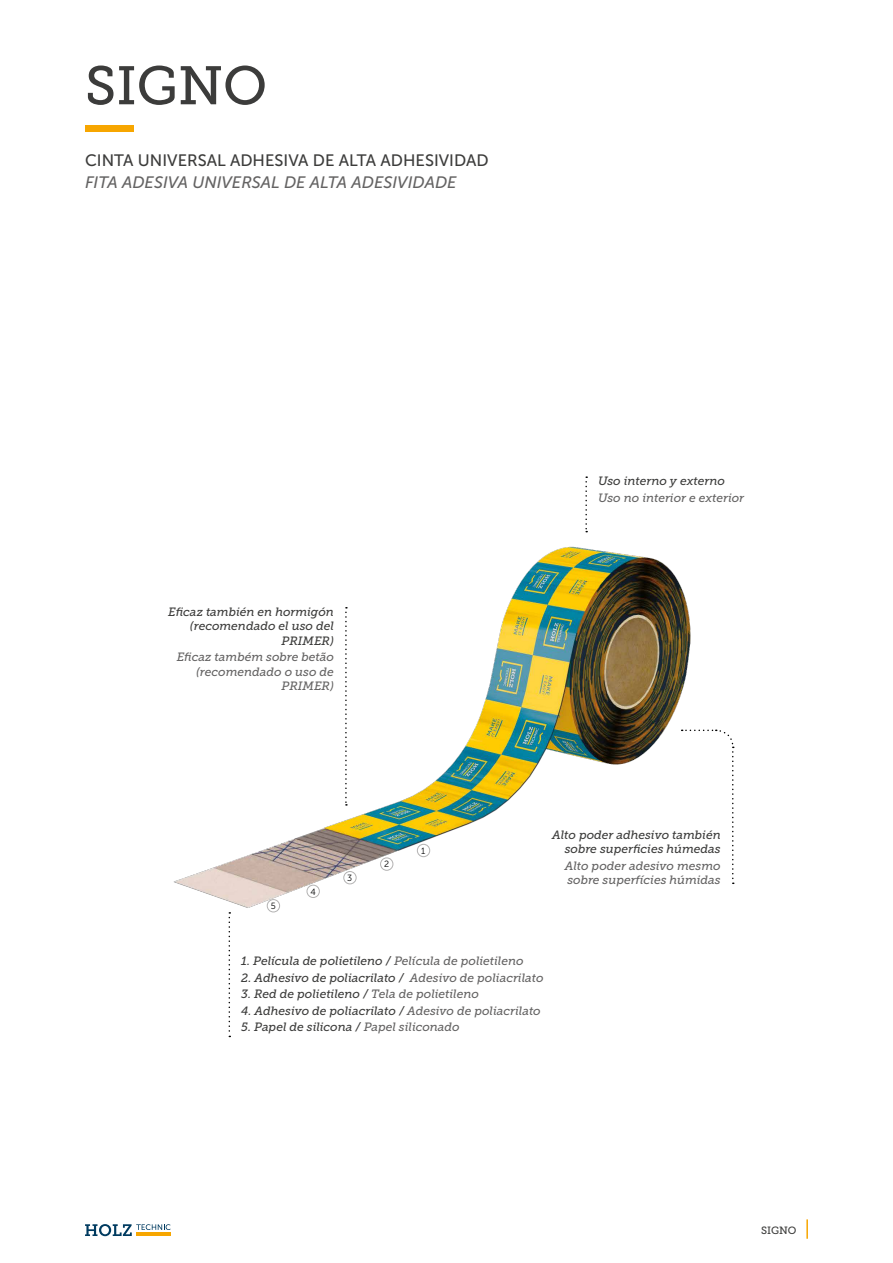
<style>
.page{position:relative;width:893px;height:1263px;background:#fff}
.page>*{position:absolute;margin:0;border:0;box-sizing:border-box;transform-origin:0 0}
.t1{font:54px "Museo Slab 500";letter-spacing:-.005em;color:#3c3c3b}
.t2{font:16.5px "Museo Sans 500";color:#3c3c3b}
.t3{font:italic 16.5px "Museo Sans 500";color:#646363}
.t4{font:italic 12px/14.4px "Museo Slab 500";color:#3c3c3b;text-align:right}
.t5{font:italic 12px/14.4px "Museo Slab 500";color:#646363;text-align:right}
.t6{font:10.5px "Museo Slab 500";letter-spacing:-.005em;color:#3c3c3b}
.t7{font:9px "Museo Sans 300";color:#000}
.s1{color:#646363}
</style>
<div class="page">
<svg style="left:85px;top:1224px;width:86px;height:12px"></svg>
<hr style="left:806px;top:1219px;width:2px;height:20px;background:#f7a600">
<img style="left:173px;top:476px;width:562px;height:562px">
<svg style="left:345px;top:607px;width:2px;height:199px"></svg>
<svg style="left:682px;top:729px;width:52px;height:155px"></svg>
<svg style="left:229px;top:912px;width:1px;height:125px"></svg>
<svg style="left:585px;top:476px;width:2px;height:56px"></svg>
<div style="left:85px;top:126px;width:49px;height:6px;background:#f7a600"></div>
<div style="left:417px;top:844px;width:13px;height:13px;border:1px solid #b3b2b2;border-radius:50%"></div>
<div style="left:380px;top:858px;width:13px;height:12px;border:1px solid #b3b2b2;border-radius:50%"></div>
<div style="left:344px;top:871px;width:12px;height:13px;border:1px solid #b3b2b2;border-radius:50%"></div>
<div style="left:307px;top:885px;width:13px;height:13px;border:1px solid #b3b2b2;border-radius:50%"></div>
<div style="left:267px;top:899px;width:13px;height:13px;border:1px solid #b3b2b2;border-radius:50%"></div>
<h1 class="t1" style="left:85px;top:56px;width:184px">SIGNO</h1>
<h2 class="t2" style="left:85px;top:151px;width:405px">CINTA UNIVERSAL ADHESIVA DE ALTA ADHESIVIDAD</h2>
<h2 class="t3" style="left:85px;top:173px;width:373px">FITA ADESIVA UNIVERSAL DE ALTA ADESIVIDADE</h2>
<p class="t4" style="left:168px;top:605px;width:167px">Eficaz también en hormigón (recomendado el uso del<br>PRIMER)</p>
<p class="t5" style="left:177px;top:650px;width:159px">Eficaz também sobre betão (recomendado o uso de<br>PRIMER)</p>
<p class="t4" style="left:598px;top:474px;width:128px">Uso interno y externo</p>
<p class="t5" style="left:598px;top:491px;width:148px">Uso no interior e exterior</p>
<p class="t7" style="left:271px;top:901px;width:7px">5</p>
<p class="t7" style="left:310px;top:887px;width:7px">4</p>
<p class="t7" style="left:347px;top:873px;width:7px">3</p>
<p class="t7" style="left:384px;top:859px;width:7px">2</p>
<p class="t7" style="left:421px;top:846px;width:6px">1</p>
<p class="t4" style="left:552px;top:827px;width:170px">Alto poder adhesivo también sobre superficies húmedas</p>
<p class="t5" style="left:565px;top:858px;width:157px;text-align:left">Alto poder adesivo mesmo sobre superfícies húmidas</p>
<p class="t4" style="left:241px;top:954px;width:284px">1. Película de polietileno / <span class="s1">Película de polietileno</span></p>
<p class="t4" style="left:241px;top:970px;width:304px">2. Adhesivo de poliacrilato / <span class="s1">Adesivo de poliacrilato</span></p>
<p class="t4" style="left:241px;top:987px;width:239px">3. Red de polietileno / <span class="s1">Tela de polietileno</span></p>
<p class="t4" style="left:241px;top:1003px;width:301px">4. Adhesivo de poliacrilato / <span class="s1">Adesivo de poliacrilato</span></p>
<p class="t4" style="left:241px;top:1020px;width:220px">5. Papel de silicona / <span class="s1">Papel siliconado</span></p>
<p class="t6" style="left:761px;top:1225px;width:37px">SIGNO</p>
</div>
